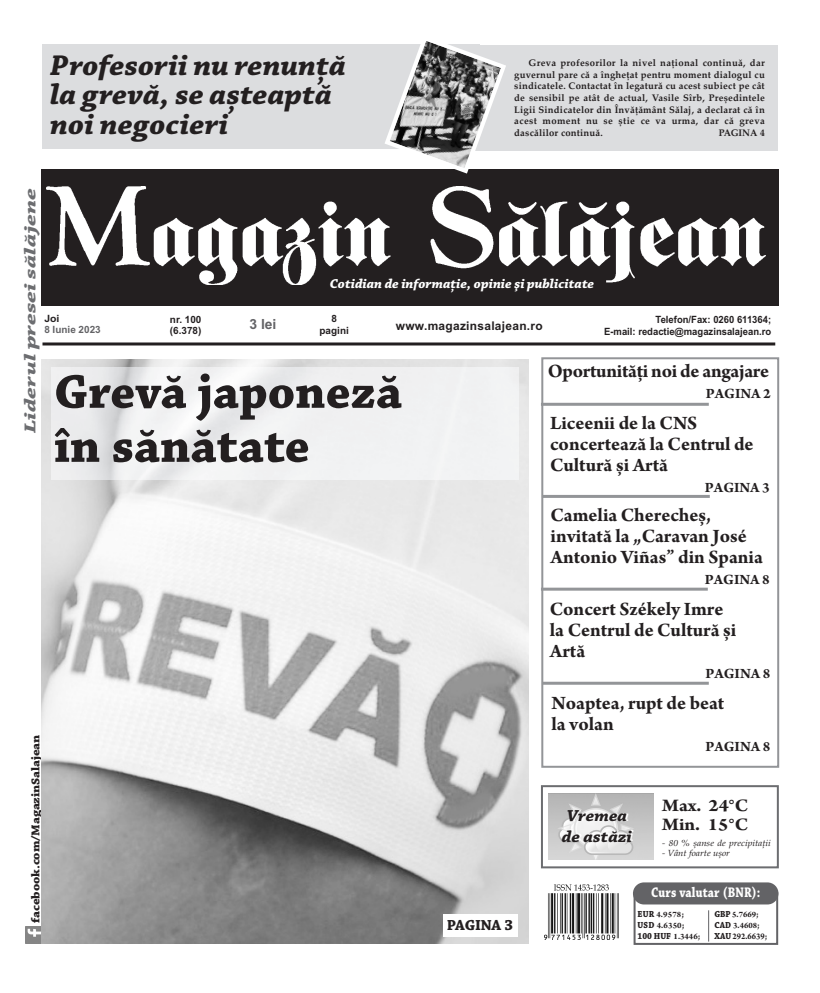
<style>
.page{position:relative;width:820px;height:993px;background:#fff}
.page>*{position:absolute;margin:0;border:0;box-sizing:border-box;transform-origin:0 0}
.t1{font:700 50px/54px "Chaparral Pro";color:#231f20}
.t2{font:italic 700 30px/29px "Chaparral Pro";color:#231f20;scale:1.05 1}
.t3{font:700 20px/21px "Arno Pro";color:#231f20}
.t4{font:700 18.7px/19.6px "Arno Pro";color:#231f20;scale:1.07 1}
.t5{font:italic 700 16.8px/20.1px "Chaparral Pro";color:#231f20;scale:1.07 1}
.t6{font:italic 700 16.6px "Chaparral Pro";color:#6c6d70;scale:1.5 1}
.t7{font:700 15.3px "Chaparral Pro";letter-spacing:-.01em;color:#231f20}
.t8{font:700 15px "Arno Pro";color:#231f20}
.t9{font:700 14.6px "Chaparral Pro";letter-spacing:.015em;color:#fff;scale:.81 1}
.t10{font:700 14px "Arial";color:#636366}
.t11{font:italic 700 13.6px "Chaparral Pro";color:#fff}
.t12{font:700 12px "Chaparral Pro";letter-spacing:-.01em;color:#231f20;scale:1.11 1}
.t13{font:700 12px "Arial";letter-spacing:.025em;color:#231f20}
.t14{font:700 10px/12.5px "Arial";color:#231f20;text-align:right;scale:.95 1}
.t15{font:700 10px/12px "Arial";color:#231f20;text-align:center}
.t16{font:700 10px "Arial";color:#636366}
.t17{font:700 10px "Arial";color:#231f20;scale:1.04 1}
.t18{font:700 9.5px/11.5px "Palatino Linotype";letter-spacing:.04em;color:#231f20;text-align:justify}
.t19{font:700 9.3px "Chaparral Pro";letter-spacing:-.005em;color:#231f20;scale:.93 1}
.t20{font:700 9.2px "Arno Pro";color:#231f20;scale:.92 1}
.t21{font:italic 8.9px "Palatino Linotype";color:#231f20;scale:1.07 1}
.t22{font:700 8.7px/11.1px "Arno Pro";letter-spacing:.005em;color:#231f20}
.s1{font-family:"Chaparral Pro";font-size:9.3px}
.s2{font-size:9.2px}
.s3{font-family:"Arno Pro";font-size:8.7px}
.s4{font-family:"Arno Pro"}
.s5{font-family:"Chaparral Pro";font-size:9.2px}
.s6{font-family:"Chaparral Pro"}
</style>
<div class="page">
<img style="left:25px;top:926px;width:16px;height:17px">
<div style="left:633px;top:892px;width:144px;height:52px;border:2px solid #636366"></div>
<div style="left:632px;top:882px;width:146px;height:22px;background:#636366;border-radius:11px"></div>
<hr style="left:707px;top:910px;width:1px;height:31px;background:#636366">
<svg style="left:544px;top:893px;width:75px;height:47px"></svg>
<img style="left:544px;top:884px;width:74px;height:54px">
<hr style="left:42px;top:342px;width:733px;height:3px;background:#231f20">
<div style="left:41px;top:169px;width:737px;height:136px;background:#231f20"></div>
<img style="left:46px;top:186px;width:719px;height:98px">
<div style="left:473px;top:45px;width:304px;height:105px;background:#dcdddf"></div>
<div style="left:42px;top:45px;width:437px;height:104px;background:#dcdddf"></div>
<svg style="left:382px;top:41px;width:126px;height:133px"></svg>
<div style="left:540px;top:784px;width:238px;height:84px;border:2px solid #6c6d70"></div>
<img style="left:548px;top:793px;width:105px;height:66px">
<div style="left:541px;top:357px;width:237px;height:410px;border:2px solid #939598"></div>
<hr style="left:541px;top:681px;width:167px;height:3px;background:#939598">
<hr style="left:540px;top:587px;width:167px;height:3px;background:#939598">
<hr style="left:541px;top:494px;width:168px;height:3px;background:#939598">
<hr style="left:540px;top:402px;width:168px;height:3px;background:#939598">
<img style="left:41px;top:360px;width:487px;height:583px">
<img style="left:51px;top:367px;width:467px;height:112px">
<div style="left:443px;top:913px;width:74px;height:23px;background:#fff"></div>
<h2 class="t2" style="left:50px;top:54px;width:283px">Profesorii nu renunță la grevă, se așteaptă noi negocieri</h2>
<p class="t18" style="left:514px;top:58px;width:252px;text-indent:14px">Greva profesorilor la nivel naţional continuă, dar guvernul pare că a îngheţat pentru moment dialogul cu sindicatele. Contactat în legatură cu acest subiect pe cât de sensibil pe atât de actual, Vasile Sîrb, Președintele Ligii Sindicatelor din Învăţământ Sălaj, a declarat că în acest moment nu se știe ce va urma, dar că greva dascălilor continuă.</p>
<p class="t18" style="left:718px;top:127px;width:48px">PAGINA 4</p>
<h3 class="t6" style="left:24px;top:433px;width:165px;rotate:-90deg">Liderul presei sălăjene</h3>
<h3 class="t11" style="left:329px;top:279px;width:266px">Cotidian de informaţie, opinie şi publicitate</h3>
<h3 class="t10" style="left:249px;top:319px;width:29px">3 lei</h3>
<p class="t15" style="left:319px;top:313px;width:31px">8 pagini</p>
<p class="t17" style="left:44px;top:314px;width:16px">Joi</p>
<p class="t16" style="left:44px;top:325px;width:58px">8 Iunie 2023</p>
<p class="t15" style="left:170px;top:314px;width:33px;line-height:11.1px;text-align:left">nr. 100 (6.378)</p>
<p class="t14" style="left:604px;top:314px;width:177px">Telefon/Fax: 0260 611364;<br>E-mail: redactie@magazinsalajean.ro</p>
<p class="t13" style="left:395px;top:321px;width:148px">www.magazinsalajean.ro</p>
<h3 class="t3" style="left:547px;top:362px;width:223px">Oportunități noi de angajare</h3>
<h3 class="t8" style="left:705px;top:388px;width:66px">PAGINA 2</h3>
<h1 class="t1" style="left:54px;top:363px;width:349px">Grevă japoneză în sănătate</h1>
<h3 class="t3" style="left:550px;top:414px;width:205px">Liceenii de la CNS concertează la Centrul de<br>Cultură și Artă</h3>
<h3 class="t8" style="left:704px;top:481px;width:66px">PAGINA 3</h3>
<p class="t12" style="left:28px;top:922px;width:171px;rotate:-90deg">facebook.com/MagazinSalajean</p>
<h3 class="t7" style="left:446px;top:915px;width:68px">PAGINA 3</h3>
<h3 class="t3" style="left:550px;top:506px;width:214px">Camelia Cherecheș, invitată la „Caravan José<br>Antonio Viñas” din Spania</h3>
<h3 class="t8" style="left:704px;top:574px;width:66px">PAGINA 8</h3>
<h3 class="t3" style="left:549px;top:600px;width:188px">Concert Székely Imre la Centrul de Cultură și<br>Artă</h3>
<h3 class="t8" style="left:705px;top:667px;width:66px">PAGINA 8</h3>
<h3 class="t3" style="left:551px;top:694px;width:174px">Noaptea, rupt de beat la volan</h3>
<h3 class="t8" style="left:705px;top:740px;width:66px">PAGINA 8</h3>
<h3 class="t5" style="left:561px;top:807px;width:67px">Vremea de astăzi</h3>
<h3 class="t4" style="left:662px;top:796px;width:82px">Max. 24°C<br>Min. 15°C</h3>
<p class="t21" style="left:662px;top:837px;width:103px">- 80 % șanse de precipitaţii</p>
<p class="t21" style="left:662px;top:847px;width:65px">- Vânt foarte ușor</p>
<h3 class="t9" style="left:650px;top:882px;width:136px">Curs valutar (BNR):</h3>
<p class="t22" style="left:637px;top:909px;width:49px"><span class="s1">EUR</span> 4.9578<span class="s2">;<br></span><span class="s1">USD</span> 4.6350<span class="s2">;</span></p>
<p class="t19" style="left:637px;top:930px;width:69px">100 HUF <span class="s3">1.3446</span><span class="s4">;</span></p>
<p class="t22" style="left:714px;top:909px;width:47px"><span class="s5">GBP</span> 5.7669<span class="s2">;<br></span><span class="s5">CAD</span> 3.4608<span class="s2">;</span></p>
<p class="t20" style="left:714px;top:932px;width:59px"><span class="s6">XAU</span> 292.6639;</p>
</div>
